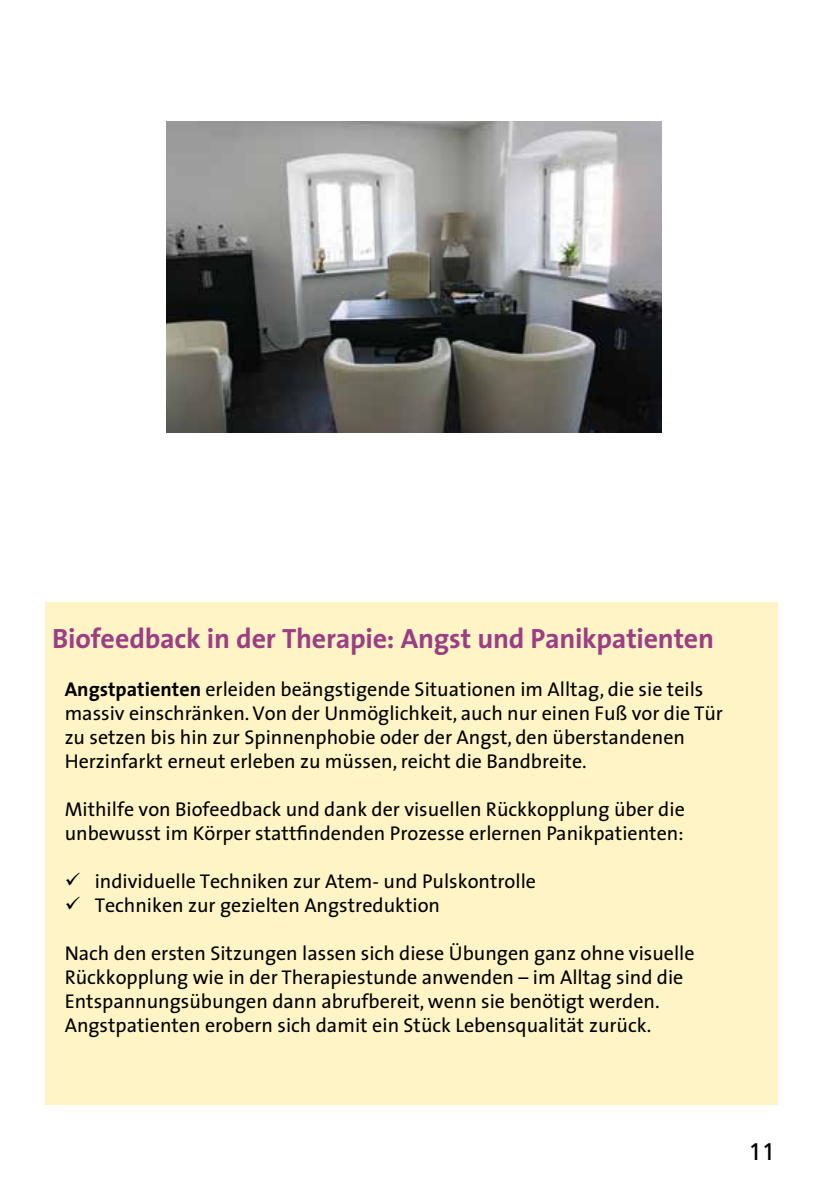
<style>
.page{position:relative;width:840px;height:1191px;background:#fff}
.page>*{position:absolute;margin:0;border:0;box-sizing:border-box;transform-origin:0 0}
.t1{font:700 28px "The Sans";letter-spacing:-.01em;color:#9c3e86}
.t2{font:24px "Frutiger LT Std";color:#000}
.t3{font:20px/24px "The Sans";color:#000}
.s1{font-weight:700}
</style>
<div class="page">
<div style="left:45px;top:602px;width:732px;height:502px;background:#fef4c5"></div>
<img style="left:166px;top:121px;width:495px;height:311px">
<h1 class="t1" style="left:52px;top:615px;width:663px">Biofeedback in der Therapie: Angst und Panikpatienten</h1>
<p class="t3" style="left:65px;top:677px;width:659px"><span class="s1">Angstpatienten</span> erleiden beängstigende Situationen im Alltag, die sie teils massiv einschränken. Von der Unmöglichkeit, auch nur einen Fuß vor die Tür zu setzen bis hin zur Spinnenphobie oder der Angst, den überstandenen Herzinfarkt erneut erleben zu müssen, reicht die Bandbreite.</p>
<p class="t3" style="left:65px;top:797px;width:621px">Mithilfe von Biofeedback und dank der visuellen Rückkopplung über die unbewusst im Körper stattfindenden Prozesse erlernen Panikpatienten:</p>
<p class="t3" style="left:65px;top:869px;width:472px">✓ individuelle Techniken zur Atem- und Pulskontrolle</p>
<p class="t3" style="left:65px;top:893px;width:377px">✓ Techniken zur gezielten Angstreduktion</p>
<p class="t3" style="left:65px;top:941px;width:631px">Nach den ersten Sitzungen lassen sich diese Übungen ganz ohne visuelle Rückkopplung wie in der Therapiestunde anwenden – im Alltag sind die Entspannungsübungen dann abrufbereit, wenn sie benötigt werden.<br>Angstpatienten erobern sich damit ein Stück Lebensqualität zurück.</p>
<p class="t2" style="left:748px;top:1137px;width:28px">11</p>
</div>
